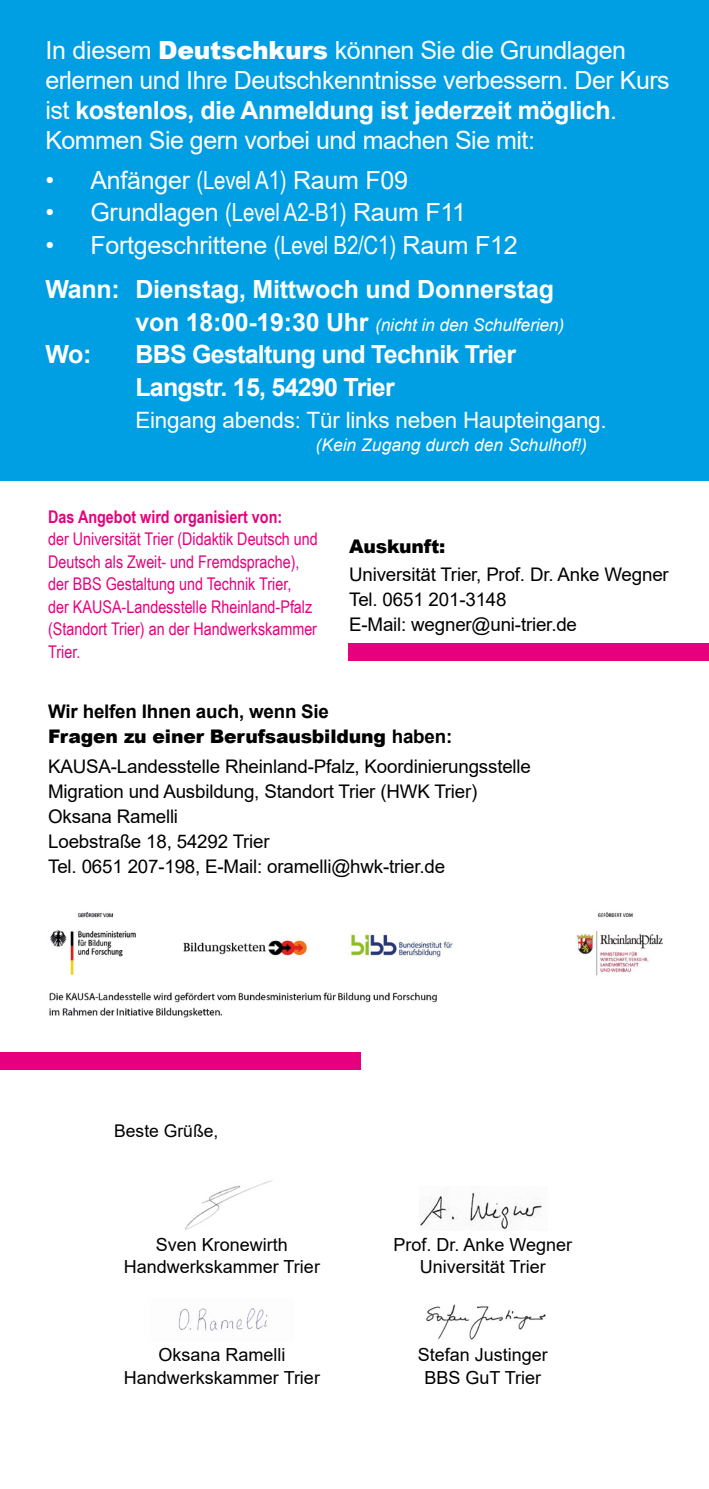
<style>
.page{position:relative;width:709px;height:1489px;background:#fff}
.page>*{position:absolute;margin:0;border:0;box-sizing:border-box;transform-origin:0 0}
.t1{font:25px/30px "Arial";letter-spacing:-.02em;color:#fff}
.t2{font:700 25px/32.5px "Arial";letter-spacing:-.03em;color:#fff}
.t3{font:700 25px "Arial";letter-spacing:-.01em;color:#fff}
.t4{font:22.5px "Arial";letter-spacing:-.01em;color:#fff}
.t5{font:18.75px/25px "Arial";letter-spacing:-.01em;color:#000}
.t6{font:700 18.75px/25px "Arial";letter-spacing:-.01em;color:#000}
.t7{font:900 18.75px "Arial";letter-spacing:-.01em;color:#000}
.t8{font:18px/22.5px "Arial";color:#000;text-align:center}
.t9{font:17.5px/22.5px "Arial Narrow";color:#e6007d}
.t10{font:italic 17.5px "Arial";color:#fff}
.t11{font:700 17.5px "Arial Narrow";color:#e6007d}
.t12{font:17.5px "Arial";color:#000}
.s1{font-weight:900}
.s2{font-weight:700}
.s3{font-family:"Arial Narrow"}
.s4{font-weight:700;font-style:normal;font-size:25px}
</style>
<div class="page">
<div style="left:0;top:0;width:709px;height:480px;background:#009fe3"></div>
<img style="left:178px;top:1308px;width:90px;height:23px">
<img style="left:419px;top:1192px;width:123px;height:38px">
<img style="left:185px;top:1180px;width:88px;height:50px">
<img style="left:426px;top:1304px;width:120px;height:36px">
<div style="left:0;top:1052px;width:360px;height:17px;background:#e6007d"></div>
<div style="left:349px;top:643px;width:360px;height:17px;background:#e6007d"></div>
<img style="left:49px;top:912px;width:614px;height:106px">
<p class="t1" style="left:45px;top:35px;width:626px">In diesem <span class="s1">Deutschkurs</span> können Sie die Grundlagen erlernen und Ihre Deutschkenntnisse verbessern. Der Kurs ist <span class="s2">kostenlos, die Anmeldung ist jederzeit möglich</span>.<br>Kommen Sie gern vorbei und machen Sie mit:</p>
<p class="t1" style="left:45px;top:165px;width:364px">• Anfänger <span class="s3">(Level A1)</span> Raum F09</p>
<p class="t1" style="left:45px;top:197px;width:422px">• Grundlagen <span class="s3">(Level A2-B1)</span> Raum F11</p>
<p class="t1" style="left:45px;top:230px;width:474px">• Fortgeschrittene <span class="s3">(Level B2/C1)</span> Raum F12</p>
<p class="t3" style="left:45px;top:272px;width:510px">Wann: Dienstag, Mittwoch und Donnerstag</p>
<p class="t10" style="left:135px;top:313px;width:430px"><span class="s4">von 18:00-19:30 Uhr</span> (nicht in den Schulferien)</p>
<p class="t2" style="left:45px;top:339px;width:48px">Wo:</p>
<p class="t2" style="left:135px;top:339px;width:382px">BBS Gestaltung und Technik Trier<br>Langstr. 15, 54290 Trier</p>
<p class="t4" style="left:135px;top:405px;width:473px">Eingang abends: Tür links neben Haupteingang.</p>
<p class="t10" style="left:315px;top:433px;width:273px">(Kein Zugang durch den Schulhof!)</p>
<p class="t11" style="left:48px;top:503px;width:235px">Das Angebot wird organisiert von:</p>
<p class="t9" style="left:48px;top:527px;width:271px">der Universität Trier (Didaktik Deutsch und Deutsch als Zweit- und Fremdsprache), der BBS Gestaltung und Technik Trier,<br>der KAUSA-Landesstelle Rheinland-Pfalz (Standort Trier) an der Handwerkskammer Trier.</p>
<p class="t7" style="left:349px;top:533px;width:98px">Auskunft:</p>
<p class="t5" style="left:349px;top:561px;width:321px">Universität Trier, Prof. Dr. Anke Wegner<br>Tel. 0651 201-3148<br>E-Mail: wegner@uni-trier.de</p>
<p class="t6" style="left:48px;top:699px;width:405px">Wir helfen Ihnen auch, wenn Sie<br><span class="s1">Fragen zu einer Berufsausbildung</span> haben:</p>
<p class="t5" style="left:48px;top:753px;width:484px">KAUSA-Landesstelle Rheinland-Pfalz, Koordinierungsstelle Migration und Ausbildung, Standort Trier (HWK Trier)<br>Oksana Ramelli<br>Loebstraße 18, 54292 Trier<br>Tel. 0651 207-198, E-Mail: oramelli@hwk-trier.de</p>
<p class="t12" style="left:114px;top:1119px;width:106px">Beste Grüße,</p>
<p class="t8" style="left:124px;top:1232px;width:198px">Sven Kronewirth<br>Handwerkskammer Trier</p>
<p class="t8" style="left:393px;top:1232px;width:180px">Prof. Dr. Anke Wegner<br>Universität Trier</p>
<p class="t8" style="left:124px;top:1343px;width:198px">Oksana Ramelli<br>Handwerkskammer Trier</p>
<p class="t8" style="left:418px;top:1343px;width:132px">Stefan Justinger<br>BBS GuT Trier</p>
</div>
